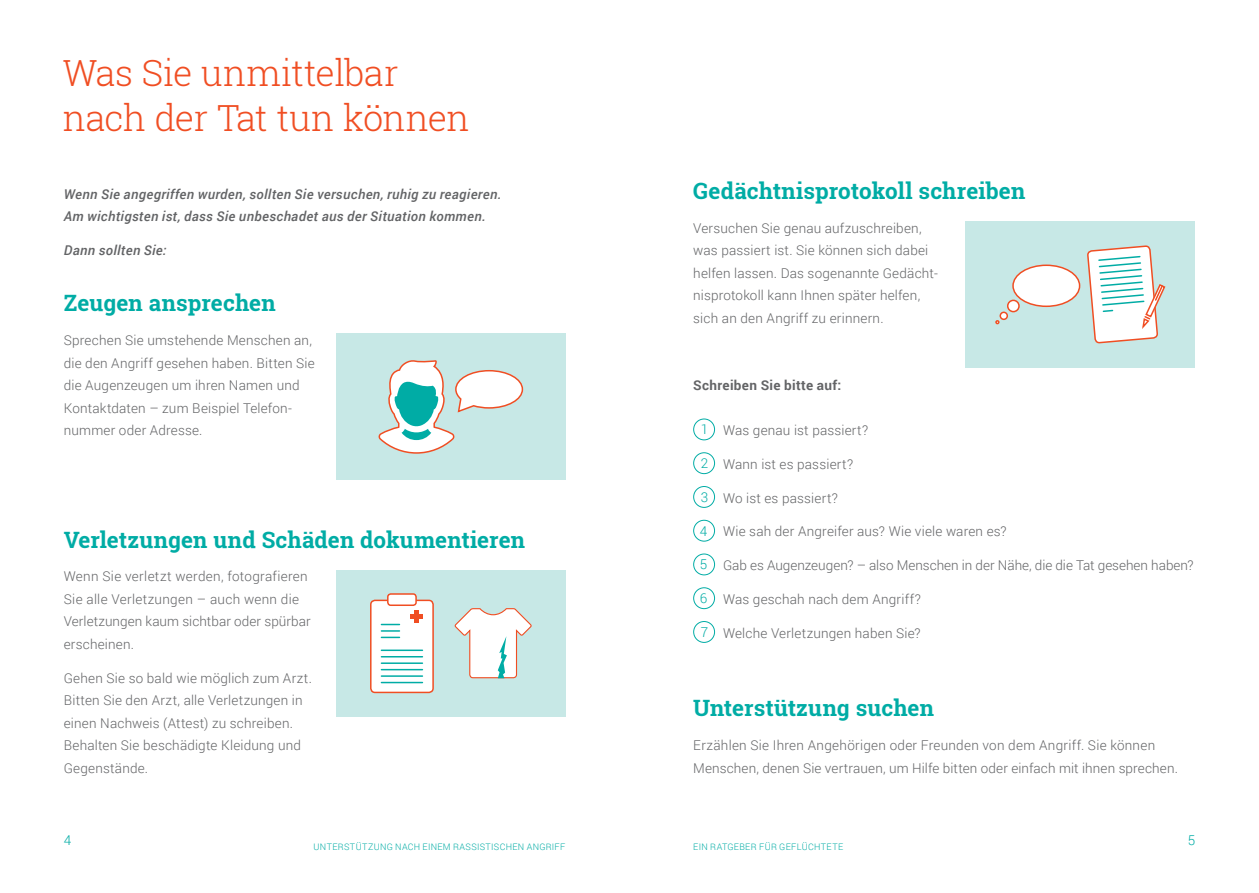
<style>
.page{position:relative;width:1259px;height:893px;background:#fff}
.page>*{position:absolute;margin:0;border:0;box-sizing:border-box;transform-origin:0 0}
.t1{font:300 36px/45px "Roboto Slab";letter-spacing:-.015em;color:#f04e23}
.t2{font:700 22.5px "Roboto Slab";letter-spacing:.005em;color:#00aca5}
.t3{font:300 13.5px/22.5px "Roboto";letter-spacing:.015em;color:#636466}
.t4{font:italic 500 13.5px/22.5px "Roboto";letter-spacing:.025em;color:#636466}
.t5{font:700 13.5px "Roboto";letter-spacing:.025em;color:#636466}
.t6{font:300 13.5px "Roboto";color:#00aca5}
.t7{font:300 9px "Roboto";letter-spacing:.035em;color:#00aca5}
</style>
<div class="page">
<div style="left:336px;top:570px;width:230px;height:146px;background:#c7e8e6"></div>
<div style="left:336px;top:334px;width:230px;height:146px;background:#c7e8e6"></div>
<svg style="left:378px;top:360px;width:146px;height:94px"></svg>
<div style="left:371px;top:600px;width:62px;height:92px;background:#fff;border-radius:4px"></div>
<div style="left:370px;top:600px;width:64px;height:93px;border:2px solid #f04e23;border-radius:4px"></div>
<div style="left:388px;top:594px;width:28px;height:11px;background:#fff;border-radius:3px"></div>
<div style="left:387px;top:593px;width:30px;height:13px;border:2px solid #f04e23;border-radius:3px"></div>
<div style="left:414px;top:610px;width:5px;height:13px;background:#f04e23"></div>
<div style="left:410px;top:614px;width:13px;height:5px;background:#f04e23"></div>
<svg style="left:381px;top:624px;width:18px;height:14px"></svg>
<hr style="left:381px;top:649px;width:41px;height:2px;background:#00aca5">
<hr style="left:381px;top:656px;width:41px;height:1px;background:#00aca5">
<hr style="left:381px;top:662px;width:41px;height:2px;background:#00aca5">
<hr style="left:381px;top:669px;width:41px;height:1px;background:#00aca5">
<hr style="left:381px;top:675px;width:41px;height:2px;background:#00aca5">
<hr style="left:381px;top:682px;width:41px;height:1px;background:#00aca5">
<svg style="left:454px;top:608px;width:78px;height:71px"></svg>
<div style="left:693px;top:419px;width:22px;height:21px;border:1px solid #00aca5;border-radius:50%"></div>
<div style="left:693px;top:452px;width:22px;height:22px;border:1px solid #00aca5;border-radius:50%"></div>
<div style="left:693px;top:486px;width:22px;height:22px;border:1px solid #00aca5;border-radius:50%"></div>
<div style="left:693px;top:520px;width:22px;height:21px;border:1px solid #00aca5;border-radius:50%"></div>
<div style="left:693px;top:554px;width:22px;height:21px;border:1px solid #00aca5;border-radius:50%"></div>
<div style="left:693px;top:587px;width:22px;height:22px;border:1px solid #00aca5;border-radius:50%"></div>
<div style="left:693px;top:621px;width:22px;height:22px;border:1px solid #00aca5;border-radius:50%"></div>
<div style="left:965px;top:221px;width:230px;height:147px;background:#c7e8e6"></div>
<div style="left:1013px;top:265px;width:66px;height:41px;background:#fff;border-radius:50%"></div>
<div style="left:1012px;top:265px;width:68px;height:42px;border:2px solid #f04e23;border-radius:50%"></div>
<div style="left:1007px;top:300px;width:12px;height:12px;background:#fff;border-radius:50%"></div>
<div style="left:1007px;top:300px;width:12px;height:12px;border:2px solid #f04e23;border-radius:50%"></div>
<div style="left:1000px;top:312px;width:7px;height:7px;background:#fff;border-radius:50%"></div>
<div style="left:999px;top:312px;width:9px;height:8px;border:2px solid #f04e23;border-radius:50%"></div>
<svg style="left:995px;top:320px;width:4px;height:4px"></svg>
<svg style="left:1087px;top:245px;width:79px;height:99px"></svg>
<h1 class="t1" style="left:63px;top:50px;width:408px">Was Sie unmittelbar nach der Tat tun können</h1>
<p class="t4" style="left:64px;top:182px;width:439px">Wenn Sie angegriffen wurden, sollten Sie versuchen, ruhig zu reagieren.<br>Am wichtigsten ist, dass Sie unbeschadet aus der Situation kommen.</p>
<p class="t4" style="left:64px;top:238px;width:104px">Dann sollten Sie:</p>
<h2 class="t2" style="left:64px;top:288px;width:213px">Zeugen ansprechen</h2>
<p class="t3" style="left:64px;top:329px;width:252px">Sprechen Sie umstehende Menschen an, die den Angriff gesehen haben. Bitten Sie die Augenzeugen um ihren Namen und Kontaktdaten – zum Beispiel Telefon&shy;nummer oder Adresse.</p>
<h2 class="t2" style="left:64px;top:524px;width:463px">Verletzungen und Schäden dokumentieren</h2>
<p class="t3" style="left:64px;top:565px;width:248px">Wenn Sie verletzt werden, fotografieren Sie alle Verletzungen – auch wenn die Verletzungen kaum sichtbar oder spürbar erscheinen.</p>
<p class="t3" style="left:64px;top:666px;width:250px">Gehen Sie so bald wie möglich zum Arzt.<br>Bitten Sie den Arzt, alle Verletzungen in einen Nachweis (Attest) zu schreiben.<br>Behalten Sie beschädigte Kleidung und Gegenstände.</p>
<h2 class="t2" style="left:693px;top:175px;width:333px">Gedächtnisprotokoll schreiben</h2>
<p class="t3" style="left:693px;top:216px;width:246px">Versuchen Sie genau aufzuschreiben, was passiert ist. Sie können sich dabei helfen lassen. Das sogenannte Gedächt&shy;nisprotokoll kann Ihnen später helfen, sich an den Angriff zu erinnern.</p>
<p class="t5" style="left:693px;top:376px;width:149px">Schreiben Sie bitte auf:</p>
<p class="t3" style="left:723px;top:419px;width:147px">Was genau ist passiert?</p>
<p class="t3" style="left:723px;top:452px;width:132px">Wann ist es passiert?</p>
<p class="t3" style="left:723px;top:486px;width:116px">Wo ist es passiert?</p>
<p class="t3" style="left:723px;top:520px;width:285px">Wie sah der Angreifer aus? Wie viele waren es?</p>
<p class="t3" style="left:723px;top:554px;width:472px">Gab es Augenzeugen? – also Menschen in der Nähe, die die Tat gesehen haben?</p>
<p class="t3" style="left:723px;top:587px;width:199px">Was geschah nach dem Angriff?</p>
<p class="t3" style="left:723px;top:621px;width:199px">Welche Verletzungen haben Sie?</p>
<p class="t6" style="left:701px;top:420px;width:9px">1</p>
<p class="t6" style="left:701px;top:454px;width:9px">2</p>
<p class="t6" style="left:701px;top:488px;width:9px">3</p>
<p class="t6" style="left:700px;top:521px;width:9px">4</p>
<p class="t6" style="left:700px;top:555px;width:9px">5</p>
<p class="t6" style="left:700px;top:589px;width:9px">6</p>
<p class="t6" style="left:701px;top:623px;width:9px">7</p>
<h2 class="t2" style="left:693px;top:693px;width:242px">Unterstützung suchen</h2>
<p class="t3" style="left:693px;top:734px;width:486px">Erzählen Sie Ihren Angehörigen oder Freunden von dem Angriff. Sie können<br>Menschen, denen Sie vertrauen, um Hilfe bitten oder einfach mit ihnen sprechen.</p>
<p class="t6" style="left:64px;top:831px;width:9px">4</p>
<p class="t6" style="left:1187px;top:831px;width:9px">5</p>
<p class="t7" style="left:693px;top:841px;width:150px">Ein Ratgeber für Geflüchtete</p>
<p class="t7" style="left:313px;top:841px;width:253px">Unterstützu ng nach einem rassistischen Angriff</p>
</div>
